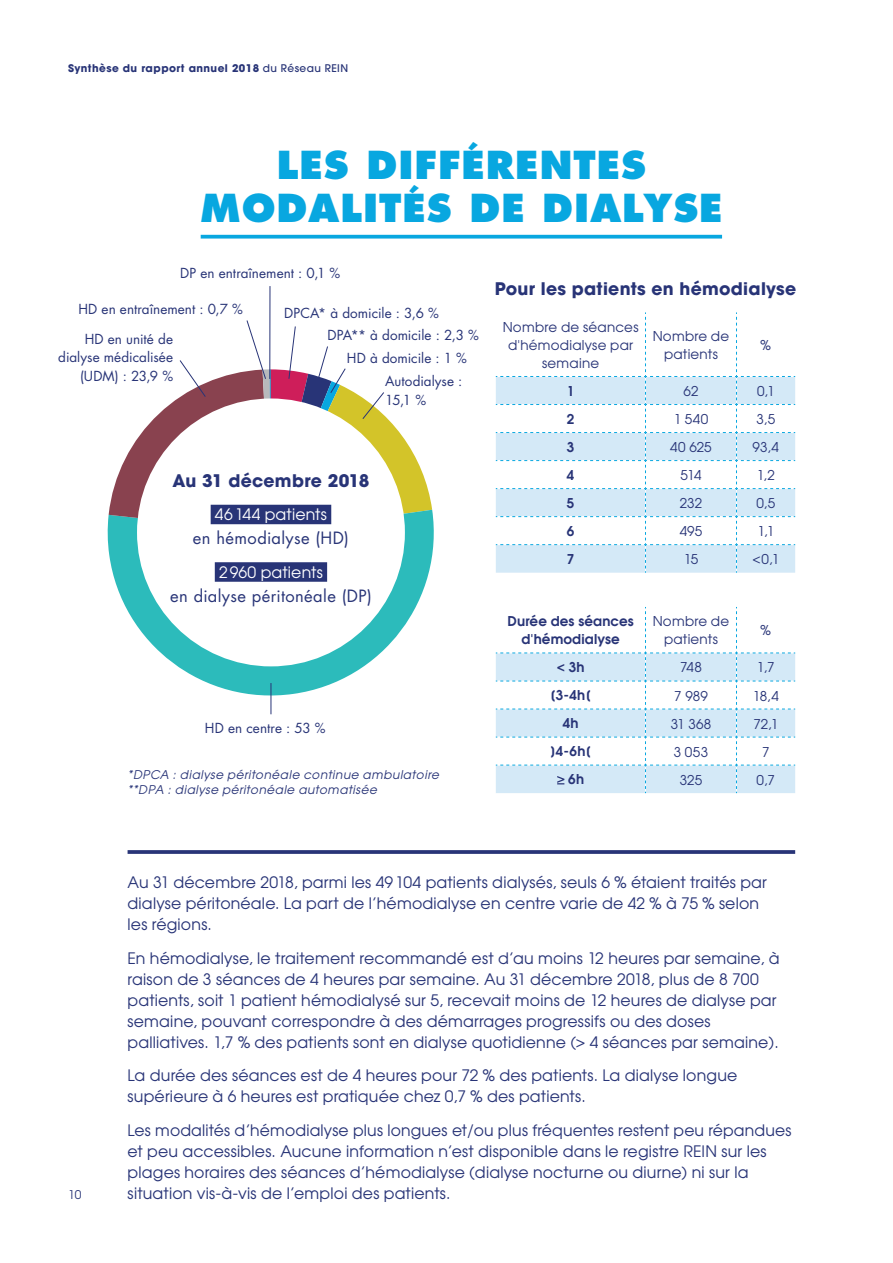
<style>
.page{position:relative;width:893px;height:1263px;background:#fff}
.page>*{position:absolute;margin:0;border:0;box-sizing:border-box;transform-origin:0 0}
.t1{font:800 37.5px/43.5px "Futura";letter-spacing:.025em;color:#08a7e0;text-align:center}
.t2{font:700 17.25px "Avant Garde";letter-spacing:.015em;color:#283477}
.t3{font:16.5px "Futura";letter-spacing:.025em;color:#283477}
.t4{font:15.75px/21px "Avant Garde";letter-spacing:.01em;color:#283477}
.t5{font:15.75px "Avant Garde";letter-spacing:.01em;color:#fff}
.t6{font:13.5px/18px "Futura";letter-spacing:.005em;color:#283477;text-align:right}
.t7{font:13.5px/18px "Avant Garde";letter-spacing:.02em;color:#283477;text-align:center}
.t8{font:600 13.5px/18px "Avant Garde";letter-spacing:.01em;color:#283477;text-align:center}
.t9{font:italic 12px/14.4px "Avant Garde";letter-spacing:.045em;color:#283477}
.t10{font:12px "Avant Garde";color:#283477}
.t11{font:700 10.5px "Avant Garde";letter-spacing:.04em;color:#283477}
.s1{font-weight:500}
</style>
<div class="page">
<svg style="left:107px;top:510px;width:327px;height:196px"></svg>
<svg style="left:201px;top:235px;width:521px;height:4px;background:#23b0e3"></svg>
<svg style="left:128px;top:850px;width:667px;height:4px;background:#34407f"></svg>
<div style="left:137px;top:398px;width:268px;height:268px;background:#fff;border-radius:50%"></div>
<div style="left:215px;top:562px;width:112px;height:20px;background:#283477"></div>
<hr style="left:271px;top:683px;width:1px;height:31px;background:#283477">
<svg style="left:109px;top:320px;width:323px;height:212px"></svg>
<hr style="left:270px;top:286px;width:1px;height:93px;background:#283477">
<svg style="left:496px;top:312px;width:299px;height:261px"></svg>
<svg style="left:496px;top:607px;width:299px;height:186px"></svg>
<p class="t11" style="left:68px;top:61px;width:282px">Synthèse du rapport annuel 2018 <span class="s1">du Réseau REIN</span></p>
<h1 class="t1" style="left:200px;top:143px;width:524px">LES DIFFÉRENTES<br>MODALITÉS DE DIALYSE</h1>
<p class="t6" style="left:180px;top:264px;width:162px">DP en entraînement : 0,1 %</p>
<p class="t6" style="left:78px;top:300px;width:166px">HD en entraînement : 0,7 %</p>
<p class="t6" style="left:328px;top:326px;width:153px">DPA** à domicile : 2,3 %</p>
<p class="t6" style="left:347px;top:349px;width:122px">HD à domicile : 1 %</p>
<p class="t6" style="left:385px;top:372px;width:79px">Autodialyse :</p>
<p class="t6" style="left:385px;top:391px;width:42px">15,1 %</p>
<p class="t6" style="left:284px;top:304px;width:156px">DPCA* à domicile : 3,6 %</p>
<p class="t6" style="left:58px;top:330px;width:116px">HD en unité de dialyse médicalisée</p>
<p class="t6" style="left:80px;top:367px;width:95px">(UDM) : 23,9 %</p>
<p class="t2" style="left:173px;top:469px;width:198px">Au 31 décembre 2018</p>
<p class="t5" style="left:215px;top:505px;width:114px">46144 patients</p>
<p class="t3" style="left:193px;top:527px;width:158px">en hémodialyse (HD)</p>
<p class="t5" style="left:219px;top:562px;width:105px">2960 patients</p>
<p class="t3" style="left:170px;top:584px;width:203px">en dialyse péritonéale (DP)</p>
<p class="t6" style="left:205px;top:719px;width:122px">HD en centre : 53 %</p>
<p class="t9" style="left:128px;top:768px;width:313px">*DPCA : dialyse péritonéale continue ambulatoire **DPA : dialyse péritonéale automatisée</p>
<p class="t2" style="left:495px;top:277px;width:303px">Pour les patients en hémodialyse</p>
<p class="t7" style="left:503px;top:318px;width:137px">Nombre de séances d'hémodialyse par semaine</p>
<p class="t7" style="left:653px;top:327px;width:78px">Nombre de patients</p>
<p class="t7" style="left:761px;top:336px;width:12px">%</p>
<p class="t8" style="left:567px;top:382px;width:9px">1</p>
<p class="t7" style="left:683px;top:382px;width:16px">62</p>
<p class="t7" style="left:757px;top:382px;width:19px">0,1</p>
<p class="t8" style="left:567px;top:410px;width:9px">2</p>
<p class="t7" style="left:674px;top:410px;width:36px">1 540</p>
<p class="t7" style="left:756px;top:410px;width:20px">3,5</p>
<p class="t8" style="left:567px;top:438px;width:9px">3</p>
<p class="t7" style="left:670px;top:438px;width:43px">40 625</p>
<p class="t7" style="left:753px;top:438px;width:28px">93,4</p>
<p class="t8" style="left:567px;top:466px;width:9px">4</p>
<p class="t7" style="left:680px;top:466px;width:22px">514</p>
<p class="t7" style="left:757px;top:466px;width:20px">1,2</p>
<p class="t8" style="left:567px;top:494px;width:9px">5</p>
<p class="t7" style="left:680px;top:494px;width:24px">232</p>
<p class="t7" style="left:756px;top:494px;width:20px">0,5</p>
<p class="t8" style="left:567px;top:522px;width:9px">6</p>
<p class="t7" style="left:680px;top:522px;width:24px">495</p>
<p class="t7" style="left:757px;top:522px;width:18px">1,1</p>
<p class="t8" style="left:567px;top:550px;width:9px">7</p>
<p class="t7" style="left:684px;top:550px;width:16px">15</p>
<p class="t7" style="left:752px;top:550px;width:28px">&lt;0,1</p>
<p class="t8" style="left:507px;top:612px;width:128px">Durée des séances d'hémodialyse</p>
<p class="t7" style="left:653px;top:612px;width:78px">Nombre de patients</p>
<p class="t7" style="left:761px;top:621px;width:12px">%</p>
<p class="t8" style="left:557px;top:658px;width:29px">&lt; 3h</p>
<p class="t7" style="left:680px;top:658px;width:23px">748</p>
<p class="t7" style="left:757px;top:658px;width:19px">1,7</p>
<p class="t8" style="left:551px;top:686px;width:41px">[3-4h[</p>
<p class="t7" style="left:674px;top:686px;width:35px">7 989</p>
<p class="t7" style="left:753px;top:686px;width:28px">18,4</p>
<p class="t8" style="left:563px;top:714px;width:17px">4h</p>
<p class="t7" style="left:671px;top:714px;width:42px">31 368</p>
<p class="t7" style="left:753px;top:714px;width:26px">72,1</p>
<p class="t8" style="left:551px;top:742px;width:41px">]4-6h[</p>
<p class="t7" style="left:674px;top:742px;width:36px">3 053</p>
<p class="t7" style="left:762px;top:742px;width:9px">7</p>
<p class="t8" style="left:568px;top:770px;width:17px">6h</p>
<p class="t7" style="left:680px;top:770px;width:24px">325</p>
<p class="t7" style="left:757px;top:770px;width:20px">0,7</p>
<p class="t10" style="left:68px;top:1187px;width:15px">10</p>
<p class="t4" style="left:128px;top:871px;width:641px">Au 31 décembre 2018, parmi les 49104 patients dialysés, seuls 6 % étaient traités par dialyse péritonéale. La part de l’hémodialyse en centre varie de 42 % à 75 % selon les régions.</p>
<p class="t4" style="left:128px;top:947px;width:653px">En hémodialyse, le traitement recommandé est d’au moins 12 heures par semaine, à raison de 3 séances de 4 heures par semaine. Au 31 décembre 2018, plus de 8 700 patients, soit 1 patient hémodialysé sur 5, recevait moins de 12 heures de dialyse par semaine, pouvant correspondre à des démarrages progressifs ou des doses palliatives. 1,7 % des patients sont en dialyse quotidienne (&gt; 4 séances par semaine).</p>
<p class="t4" style="left:128px;top:1065px;width:611px">La durée des séances est de 4 heures pour 72 % des patients. La dialyse longue supérieure à 6 heures est pratiquée chez 0,7 % des patients.</p>
<p class="t4" style="left:128px;top:1120px;width:665px">Les modalités d’hémodialyse plus longues et/ou plus fréquentes restent peu répandues et peu accessibles. Aucune information n’est disponible dans le registre REIN sur les plages horaires des séances d’hémodialyse (dialyse nocturne ou diurne) ni sur la situation vis-à-vis de l’emploi des patients.</p>
</div>
